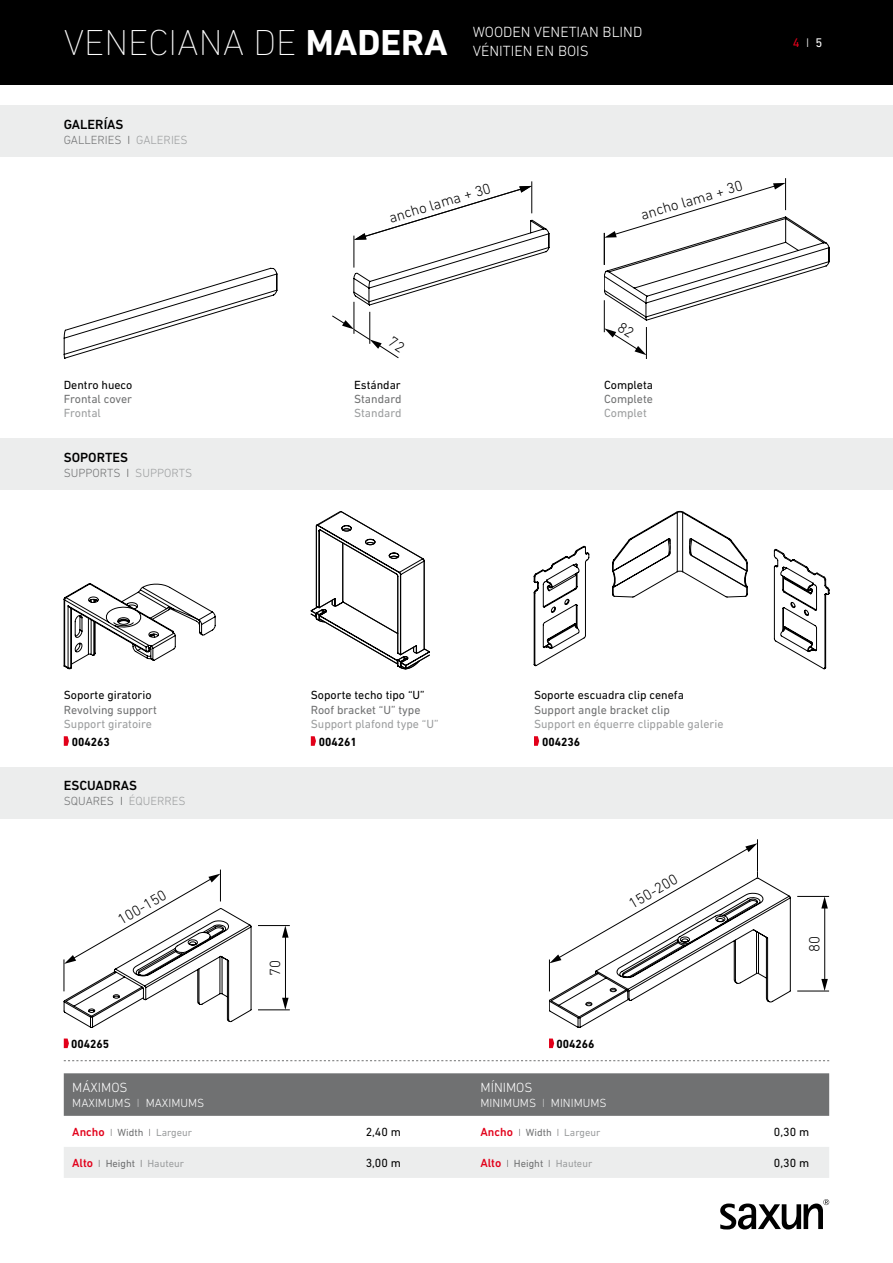
<style>
.page{position:relative;width:893px;height:1263px;background:#fff}
.page>*{position:absolute;margin:0;border:0;box-sizing:border-box;transform-origin:0 0}
.t1{font:200 36.75px "DIN Next LT Pro";color:#fff}
.t2{font:300 15px "DIN Next LT Pro";color:#000}
.t3{font:300 15px/18px "DIN Next LT Pro";color:#fff}
.t4{font:500 13.5px "DIN Next LT Pro";color:#000}
.t5{font:300 13.5px "DIN Next LT Pro";color:#fff}
.t6{font:12.75px "DIN Next LT Pro";color:#e2001a}
.t7{font:12px "DIN Next LT Pro";color:#000}
.t8{font:12px "DIN Next LT Pro";color:#9c9e9f}
.t9{font:12px "DIN Next LT Pro";color:#707172}
.t10{font:300 12px "DIN Next LT Pro";color:#707172}
.t11{font:300 12px "DIN Next LT Pro";color:#fff}
.t12{font:700 12px "DIN Next LT Pro";color:#000;scale:.95 1}
.t13{font:300 12px "DIN Next LT Pro";color:#9c9e9f}
.t14{font:10.5px "DIN Next LT Pro";color:#9c9e9f}
.s1{font-weight:700}
.s2{font-weight:300;color:#fff}
.s3{color:#fff}
.s4{font-weight:200;color:#000}
.s5{color:#9c9e9f}
.s6{color:#707172}
.s7{font-weight:200}
.s8{font-weight:500;font-size:12px;color:#e2001a}
</style>
<div class="page">
<div style="left:0;top:0;width:893px;height:85px;background:#000"></div>
<svg style="left:720px;top:1199px;width:109px;height:30px"></svg>
<div style="left:64px;top:1073px;width:765px;height:43px;background:#707172"></div>
<div style="left:64px;top:1147px;width:765px;height:31px;background:#eceded"></div>
<svg style="left:64px;top:1060px;width:765px;height:1px"></svg>
<svg style="left:64px;top:1038px;width:5px;height:10px"></svg>
<div style="left:0;top:106px;width:893px;height:51px;background:#eceded"></div>
<div style="left:0;top:439px;width:893px;height:51px;background:#eceded"></div>
<div style="left:0;top:767px;width:893px;height:51px;background:#eceded"></div>
<svg style="left:64px;top:268px;width:213px;height:91px"></svg>
<hr style="left:369px;top:312px;width:1px;height:32px;background:#000">
<hr style="left:354px;top:302px;width:1px;height:32px;background:#000">
<hr style="left:531px;top:181px;width:1px;height:32px;background:#000">
<svg style="left:353px;top:186px;width:196px;height:119px"></svg>
<hr style="left:646px;top:327px;width:1px;height:32px;background:#000">
<hr style="left:785px;top:178px;width:1px;height:32px;background:#000">
<svg style="left:64px;top:736px;width:5px;height:10px"></svg>
<svg style="left:64px;top:583px;width:151px;height:86px"></svg>
<svg style="left:311px;top:736px;width:5px;height:10px"></svg>
<svg style="left:311px;top:511px;width:119px;height:158px"></svg>
<hr style="left:285px;top:935px;width:1px;height:65px;background:#000">
<svg style="left:282px;top:998px;width:7px;height:11px"></svg>
<svg style="left:282px;top:926px;width:7px;height:12px"></svg>
<hr style="left:258px;top:1009px;width:32px;height:1px;background:#000">
<hr style="left:258px;top:925px;width:32px;height:1px;background:#000">
<hr style="left:220px;top:869px;width:1px;height:32px;background:#000">
<svg style="left:64px;top:874px;width:187px;height:154px"></svg>
<hr style="left:64px;top:959px;width:1px;height:32px;background:#000">
<svg style="left:549px;top:1038px;width:5px;height:10px"></svg>
<hr style="left:824px;top:906px;width:1px;height:75px;background:#000">
<svg style="left:821px;top:979px;width:7px;height:12px"></svg>
<svg style="left:821px;top:897px;width:7px;height:11px"></svg>
<hr style="left:797px;top:991px;width:32px;height:1px;background:#000">
<hr style="left:797px;top:896px;width:32px;height:1px;background:#000">
<hr style="left:757px;top:839px;width:1px;height:32px;background:#000">
<svg style="left:549px;top:843px;width:242px;height:185px"></svg>
<svg style="left:534px;top:511px;width:295px;height:158px"></svg>
<svg style="left:534px;top:736px;width:5px;height:10px"></svg>
<svg style="left:332px;top:315px;width:67px;height:44px"></svg>
<svg style="left:604px;top:183px;width:225px;height:172px"></svg>
<p class="t3" style="left:473px;top:23px;width:171px">WOODEN VENETIAN BLIND<br>VÉNITIEN EN BOIS</p>
<h1 class="t1" style="left:64px;top:21px;width:386px">VENECIANA DE <span class="s1">MADERA</span></h1>
<p class="t6" style="left:793px;top:35px;width:31px">4 <span class="s2">I</span> <span class="s3">5</span></p>
<p class="t4" style="left:64px;top:117px;width:61px">GALERÍAS</p>
<p class="t10" style="left:64px;top:133px;width:125px">GALLERIES <span class="s4">I</span> <span class="s5">GALERIES</span></p>
<p class="t7" style="left:64px;top:378px;width:70px">Dentro hueco</p>
<p class="t9" style="left:64px;top:392px;width:70px">Frontal cover</p>
<p class="t8" style="left:64px;top:406px;width:39px">Frontal</p>
<p class="t4" style="left:64px;top:450px;width:66px">SOPORTES</p>
<p class="t10" style="left:64px;top:466px;width:130px">SUPPORTS <span class="s4">I</span> <span class="s5">SUPPORTS</span></p>
<p class="t2" style="left:387px;top:210px;width:107px;rotate:-17deg">ancho lama + 30</p>
<p class="t7" style="left:354px;top:378px;width:48px">Estándar</p>
<p class="t9" style="left:354px;top:392px;width:49px">Standard</p>
<p class="t8" style="left:354px;top:406px;width:49px">Standard</p>
<p class="t2" style="left:639px;top:207px;width:107px;rotate:-17deg">ancho lama + 30</p>
<p class="t7" style="left:604px;top:378px;width:51px">Completa</p>
<p class="t9" style="left:604px;top:392px;width:50px">Complete</p>
<p class="t8" style="left:604px;top:406px;width:44px">Complet</p>
<p class="t7" style="left:64px;top:688px;width:89px">Soporte giratorio</p>
<p class="t9" style="left:64px;top:702px;width:95px">Revolving support</p>
<p class="t8" style="left:64px;top:717px;width:90px">Support giratoire</p>
<p class="t12" style="left:72px;top:735px;width:42px">004263</p>
<p class="t4" style="left:64px;top:778px;width:75px">ESCUADRAS</p>
<p class="t13" style="left:64px;top:794px;width:123px"><span class="s6">SQUARES</span> <span class="s4">I</span> ÉQUERRES</p>
<p class="t2" style="left:115px;top:913px;width:55px;rotate:-30deg">100-150</p>
<p class="t12" style="left:71px;top:1037px;width:42px">004265</p>
<p class="t5" style="left:72px;top:1080px;width:57px">MÁXIMOS</p>
<p class="t11" style="left:72px;top:1096px;width:133px">MAXIMUMS <span class="s7">I</span> MAXIMUMS</p>
<p class="t7" style="left:311px;top:688px;width:115px">Soporte techo tipo “U”</p>
<p class="t9" style="left:311px;top:702px;width:111px">Roof bracket “U” type</p>
<p class="t8" style="left:311px;top:717px;width:129px">Support plafond type “U”</p>
<p class="t12" style="left:319px;top:735px;width:42px">004261</p>
<p class="t7" style="left:534px;top:688px;width:151px">Soporte escuadra clip cenefa</p>
<p class="t9" style="left:534px;top:702px;width:137px">Support angle bracket clip</p>
<p class="t8" style="left:534px;top:717px;width:191px">Support en équerre clippable galerie</p>
<p class="t12" style="left:542px;top:735px;width:42px">004236</p>
<p class="t2" style="left:266px;top:976px;width:17px;rotate:-90deg">70</p>
<p class="t2" style="left:626px;top:897px;width:55px;rotate:-30deg">150-200</p>
<p class="t12" style="left:556px;top:1037px;width:42px">004266</p>
<p class="t5" style="left:480px;top:1080px;width:54px">MÍNIMOS</p>
<p class="t11" style="left:480px;top:1096px;width:128px">MINIMUMS <span class="s7">I</span> MINIMUMS</p>
<p class="t2" style="left:806px;top:952px;width:17px;rotate:-90deg">80</p>
<p class="t14" style="left:72px;top:1126px;width:121px"><span class="s8">Ancho</span> <span class="s4">I</span> <span class="s6">Width</span> <span class="s4">I</span> Largeur</p>
<p class="t7" style="left:366px;top:1125px;width:37px">2,40 m</p>
<p class="t14" style="left:480px;top:1126px;width:121px"><span class="s8">Ancho</span> <span class="s4">I</span> <span class="s6">Width</span> <span class="s4">I</span> Largeur</p>
<p class="t7" style="left:774px;top:1125px;width:37px">0,30 m</p>
<p class="t14" style="left:72px;top:1157px;width:113px"><span class="s8">Alto</span> <span class="s4">I</span> <span class="s6">Height</span> <span class="s4">I</span> Hauteur</p>
<p class="t7" style="left:366px;top:1156px;width:37px">3,00 m</p>
<p class="t14" style="left:480px;top:1157px;width:113px"><span class="s8">Alto</span> <span class="s4">I</span> <span class="s6">Height</span> <span class="s4">I</span> Hauteur</p>
<p class="t7" style="left:774px;top:1156px;width:37px">0,30 m</p>
</div>
